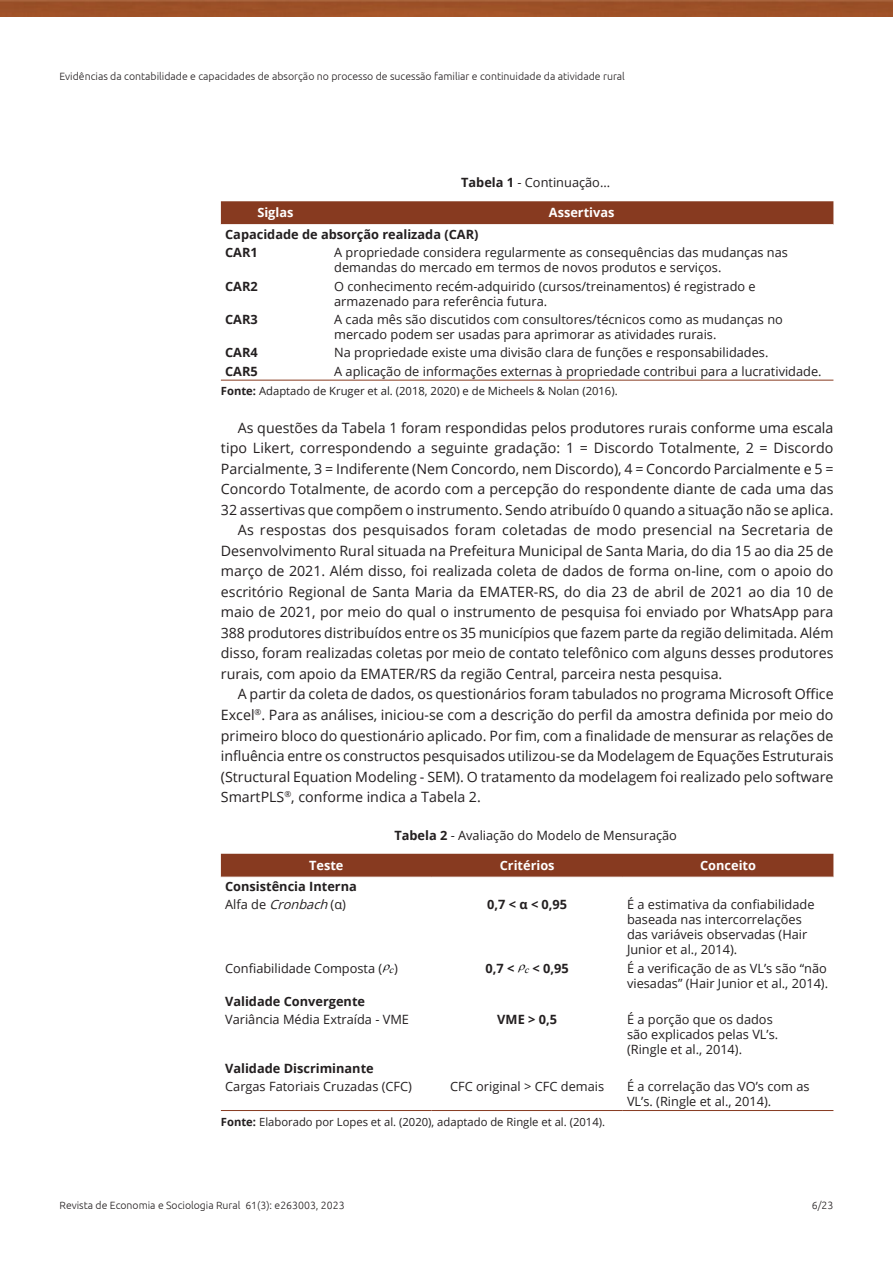
<style>
.page{position:relative;width:893px;height:1263px;background:#fff}
.page>*{position:absolute;margin:0;border:0;box-sizing:border-box;transform-origin:0 0}
.Paragraph{font:14.25px/20.5px "Open Sans";color:#231f20;text-align:justify}
.TableBody{font:12.75px/15px "Open Sans";color:#231f20}
.TableBody-2{font:700 12.75px "Open Sans";color:#231f20}
.TableTitle{font:12.75px "Open Sans";color:#231f20}
.TableHead{font:700 12.75px "Open Sans";color:#fff}
.TableFootnote{font:11.25px "Open Sans";color:#231f20}
.t1{font:300 10.5px "Ubuntu";color:#231f20}
.t2{font:italic 10.05px "Times New Roman";color:#000}
.s1{font-weight:700}
.s2{font-style:italic}
</style>
<div class="page">
<img style="left:0;top:0;width:893px;height:17px">
<div style="left:221px;top:201px;width:612px;height:23px;background:#873a20"></div>
<hr style="left:221px;top:380px;width:109px;height:1px;background:#873a20">
<hr style="left:330px;top:380px;width:503px;height:1px;background:#873a20">
<div style="left:221px;top:854px;width:612px;height:23px;background:#873a20"></div>
<hr style="left:221px;top:1110px;width:211px;height:1px;background:#873a20">
<hr style="left:432px;top:1110px;width:191px;height:1px;background:#873a20">
<hr style="left:623px;top:1110px;width:210px;height:1px;background:#873a20">
<img style="left:224px;top:853px;width:445px;height:2px">
<p class="t1" style="left:60px;top:70px;width:567px">Evidências da contabilidade e capacidades de absorção no processo de sucessão familiar e continuidade da atividade rural</p>
<p class="TableTitle" style="left:461px;top:174px;width:151px"><span class="s1">Tabela 1</span> - Continuação...</p>
<p class="TableHead" style="left:257px;top:204px;width:38px">Siglas</p>
<p class="TableHead" style="left:549px;top:204px;width:67px">Assertivas</p>
<p class="TableBody-2" style="left:225px;top:225px;width:255px">Capacidade de absorção realizada (CAR)</p>
<p class="TableBody-2" style="left:225px;top:244px;width:34px">CAR1</p>
<p class="TableBody" style="left:334px;top:245px;width:455px">A propriedade considera regularmente as consequências das mudanças nas demandas do mercado em termos de novos produtos e serviços.</p>
<p class="TableBody-2" style="left:225px;top:277px;width:34px">CAR2</p>
<p class="TableBody" style="left:334px;top:278px;width:423px">O conhecimento recém-adquirido (cursos/treinamentos) é registrado e armazenado para referência futura.</p>
<p class="TableBody-2" style="left:225px;top:310px;width:34px">CAR3</p>
<p class="TableBody" style="left:334px;top:311px;width:450px">A cada mês são discutidos com consultores/técnicos como as mudanças no mercado podem ser usadas para aprimorar as atividades rurais.</p>
<p class="TableBody-2" style="left:225px;top:344px;width:34px">CAR4</p>
<p class="TableBody" style="left:334px;top:345px;width:436px">Na propriedade existe uma divisão clara de funções e responsabilidades.</p>
<p class="TableBody-2" style="left:225px;top:362px;width:34px">CAR5</p>
<p class="TableBody" style="left:334px;top:363px;width:489px">A aplicação de informações externas à propriedade contribui para a lucratividade.</p>
<p class="TableFootnote" style="left:221px;top:383px;width:398px"><span class="s1">Fonte:</span> Adaptado de Kruger et al. (2018, 2020) e de Micheels &amp; Nolan (2016).</p>
<p class="Paragraph" style="left:221px;top:417px;width:614px;text-indent:17px">As questões da Tabela 1 foram respondidas pelos produtores rurais conforme uma escala tipo Likert, correspondendo a seguinte gradação: 1 = Discordo Totalmente, 2 = Discordo Parcialmente, 3 = Indiferente (Nem Concordo, nem Discordo), 4 = Concordo Parcialmente e 5 = Concordo Totalmente, de acordo com a percepção do respondente diante de cada uma das 32 assertivas que compõem o instrumento. Sendo atribuído 0 quando a situação não se aplica.</p>
<p class="Paragraph" style="left:221px;top:519px;width:614px;text-indent:17px">As respostas dos pesquisados foram coletadas de modo presencial na Secretaria de Desenvolvimento Rural situada na Prefeitura Municipal de Santa Maria, do dia 15 ao dia 25 de março de 2021. Além disso, foi realizada coleta de dados de forma on-line, com o apoio do escritório Regional de Santa Maria da EMATER-RS, do dia 23 de abril de 2021 ao dia 10 de maio de 2021, por meio do qual o instrumento de pesquisa foi enviado por WhatsApp para 388 produtores distribuídos entre os 35 municípios que fazem parte da região delimitada. Além disso, foram realizadas coletas por meio de contato telefônico com alguns desses produtores rurais, com apoio da EMATER/RS da região Central, parceira nesta pesquisa.</p>
<p class="Paragraph" style="left:221px;top:684px;width:614px;text-indent:17px">A partir da coleta de dados, os questionários foram tabulados no programa Microsoft Office Excel<sup>®</sup>. Para as análises, iniciou-se com a descrição do perfil da amostra definida por meio do primeiro bloco do questionário aplicado. Por fim, com a finalidade de mensurar as relações de influência entre os constructos pesquisados utilizou-se da Modelagem de Equações Estruturais (Structural Equation Modeling - SEM). O tratamento da modelagem foi realizado pelo software SmartPLS<sup>®</sup>, conforme indica a Tabela 2.</p>
<p class="TableTitle" style="left:394px;top:827px;width:284px"><span class="s1">Tabela 2</span> - Avaliação do Modelo de Mensuração</p>
<p class="TableHead" style="left:309px;top:856px;width:36px">Teste</p>
<p class="TableHead" style="left:500px;top:856px;width:56px">Critérios</p>
<p class="TableHead" style="left:700px;top:856px;width:57px">Conceito</p>
<p class="TableBody-2" style="left:225px;top:877px;width:133px">Consistência Interna</p>
<p class="TableBody" style="left:225px;top:897px;width:122px">A l fa d e <span class="s2">Cronbach</span>( α )</p>
<p class="TableBody-2" style="left:487px;top:896px;width:82px">0,7 &lt; α &lt; 0,95</p>
<p class="TableBody" style="left:627px;top:897px;width:189px">É a estimativa da confiabilidade baseada nas intercorrelações das variáveis observadas (Hair<br>Junior et al., 2014).</p>
<p class="TableBody" style="left:225px;top:960px;width:159px">Confiabilidade Composta (</p>
<p class="t2" style="left:389px;top:962px;width:6px">c</p>
<p class="TableBody" style="left:394px;top:960px;width:5px">)</p>
<p class="TableBody-2" style="left:486px;top:959px;width:30px">0,7 &lt;</p>
<p class="t2" style="left:525px;top:963px;width:6px">c</p>
<p class="TableBody-2" style="left:532px;top:959px;width:38px">&lt; 0,95</p>
<p class="TableBody" style="left:627px;top:960px;width:203px">É a verificação de as VL’s são “não viesadas” (Hair Junior et al., 2014).</p>
<p class="TableBody-2" style="left:225px;top:992px;width:141px">Validade Convergente</p>
<p class="TableBody" style="left:225px;top:1012px;width:185px">Variância Média Extraída - VME</p>
<p class="TableBody-2" style="left:497px;top:1011px;width:61px">VME &gt; 0,5</p>
<p class="TableBody" style="left:627px;top:1012px;width:153px">É a porção que os dados são explicados pelas VL’s. (Ringle et al., 2014).</p>
<p class="TableBody-2" style="left:225px;top:1059px;width:150px">Validade Discriminante</p>
<p class="TableBody" style="left:225px;top:1078px;width:188px">Cargas Fatoriais Cruzadas (CFC)</p>
<p class="TableBody" style="left:450px;top:1078px;width:155px">CFC original &gt; CFC demais</p>
<p class="TableBody" style="left:627px;top:1078px;width:184px">É a correlação das VO’s com as<br>VL’s. (Ringle et al., 2014).</p>
<p class="TableFootnote" style="left:221px;top:1114px;width:386px"><span class="s1">Fonte:</span> Elaborado por Lopes et al. (2020), adaptado de Ringle et al. (2014).</p>
<p class="t1" style="left:60px;top:1198px;width:287px">Revista de Economia e Sociologia Rural 61(3): e263003, 2023</p>
<p class="t1" style="left:812px;top:1198px;width:23px">6/23</p>
</div>
